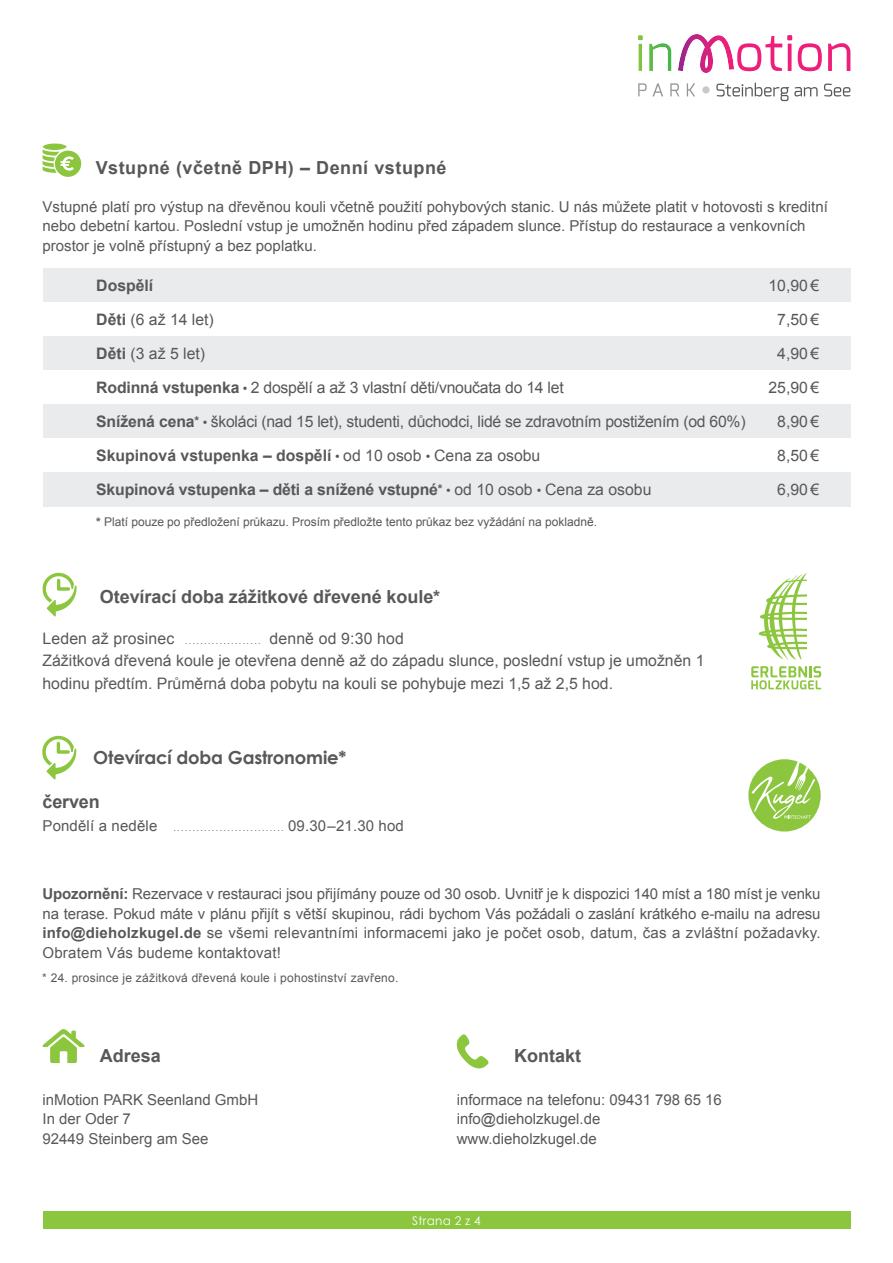
<style>
.page{position:relative;width:893px;height:1263px;background:#fff}
.page>*{position:absolute;margin:0;border:0;box-sizing:border-box;transform-origin:0 0}
.t1{font:700 18px "Arial";color:#57585a}
.t2{font:700 18px "Arial";letter-spacing:.03em;color:#57585a}
.t3{font:700 18px "Century Gothic";letter-spacing:-.01em;color:#57585a}
.t4{font:15.75px/22.5px "Arial";color:#57585a}
.t5{font:700 15.75px "Arial";letter-spacing:-.01em;color:#57585a}
.t6{font:15px/19.5px "Arial";color:#57585a}
.t7{font:12px "Arial";color:#57585a}
.t8{font:12px "Arial";letter-spacing:.02em;color:#57585a}
.t9{font:12px "Century Gothic";letter-spacing:.02em;color:#fff}
.t10{font:9px "Arial";color:#57585a}
.s1{font-weight:700}
.s2{font-size:13.2px}
.s3{font-weight:400;font-size:13.2px}
.s4{font-weight:400}
.s5{font-size:9px}
.s6{font-size:15px}
</style>
<div class="page">
<div style="left:43px;top:1212px;width:807px;height:17px;background:#8bc63e"></div>
<svg style="left:638px;top:35px;width:33px;height:36px"></svg>
<svg style="left:678px;top:34px;width:172px;height:39px"></svg>
<svg style="left:638px;top:83px;width:25px;height:13px"></svg>
<svg style="left:670px;top:83px;width:9px;height:13px"></svg>
<svg style="left:687px;top:83px;width:8px;height:13px"></svg>
<svg style="left:716px;top:83px;width:134px;height:18px"></svg>
<div style="left:702px;top:86px;width:8px;height:8px;background:#c7c8ca;border-radius:50%"></div>
<svg style="left:42px;top:736px;width:34px;height:43px"></svg>
<svg style="left:457px;top:1034px;width:32px;height:34px"></svg>
<svg style="left:42px;top:1029px;width:43px;height:34px"></svg>
<svg style="left:42px;top:143px;width:39px;height:34px"></svg>
<div style="left:43px;top:268px;width:807px;height:34px;background:#eaebec"></div>
<div style="left:43px;top:337px;width:807px;height:34px;background:#eaebec"></div>
<div style="left:43px;top:405px;width:807px;height:34px;background:#eaebec"></div>
<div style="left:43px;top:473px;width:807px;height:34px;background:#eaebec"></div>
<svg style="left:42px;top:573px;width:35px;height:44px"></svg>
<svg style="left:751px;top:666px;width:70px;height:23px"></svg>
<svg style="left:759px;top:573px;width:48px;height:87px"></svg>
<div style="left:748px;top:759px;width:73px;height:72px;background:#8bc63e;border-radius:50%"></div>
<svg style="left:752px;top:762px;width:63px;height:57px"></svg>
<p class="t2" style="left:96px;top:156px;width:352px">Vstupné (včetně DPH) – Denní vstupné</p>
<p class="t6" style="left:43px;top:197px;width:787px">Vstupné platí pro výstup na dřevěnou kouli včetně použití pohybových stanic. U nás můžete platit v hotovosti s kreditní nebo debetní kartou. Poslední vstup je umožněn hodinu před západem slunce. Přístup do restaurace a venkovních prostor je volně přístupný a bez poplatku.</p>
<p class="t5" style="left:96px;top:275px;width:59px">Dospělí</p>
<p class="t4" style="left:768px;top:274px;width:52px">10,90 €</p>
<p class="t4" style="left:96px;top:308px;width:119px"><span class="s1">Děti</span> (6 až 14 let)</p>
<p class="t4" style="left:777px;top:308px;width:43px">7,50 €</p>
<p class="t4" style="left:96px;top:342px;width:110px"><span class="s1">Děti</span> (3 až 5 let)</p>
<p class="t4" style="left:777px;top:342px;width:43px">4,90 €</p>
<p class="t4" style="left:96px;top:377px;width:469px"><span class="s1">Rodinná vstupenka</span> <span class="s2">•</span> 2 dospělí a až 3 vlastní děti/vnoučata do 14 let</p>
<p class="t4" style="left:768px;top:377px;width:52px">25,90 €</p>
<p class="t4" style="left:96px;top:411px;width:651px"><span class="s1">Snížená cena</span><sup>*</sup> <span class="s2">•</span> školáci (nad 15 let), studenti, důchodci, lidé se zdravotním postižením (od 60%)</p>
<p class="t4" style="left:777px;top:411px;width:43px">8,90 €</p>
<p class="t5" style="left:96px;top:445px;width:446px">Skupinová vstupenka – dospělí <span class="s3">•</span> <span class="s4">od 10 osob</span> <span class="s3">•</span> <span class="s4">Cena za osobu</span></p>
<p class="t4" style="left:777px;top:445px;width:43px">8,50 €</p>
<p class="t5" style="left:96px;top:479px;width:557px">Skupinová vstupenka – děti a snížené vstupné<sup>*</sup> <span class="s3">•</span> <span class="s4">od 10 osob</span> <span class="s3">•</span> <span class="s4">Cena za osobu</span></p>
<p class="t4" style="left:777px;top:479px;width:43px">6,90 €</p>
<p class="t7" style="left:96px;top:514px;width:502px"><span class="s1">*</span> Platí pouze po předložení průkazu. Prosím předložte tento průkaz bez vyžádání na pokladně.</p>
<p class="t1" style="left:100px;top:584px;width:342px">Otevírací doba zážitkové dřevené koule*</p>
<p class="t4" style="left:43px;top:627px;width:663px">Leden až prosinec <span class="s5">. . . . . . . . . . . . . . . . . . . .</span> denně od 9:30 hod<br>Zážitková dřevená koule je otevřena denně až do západu slunce, poslední vstup je umožněn 1 hodinu předtím. Průměrná doba pobytu na kouli se pohybuje mezi 1,5 až 2,5 hod.</p>
<p class="t3" style="left:93px;top:749px;width:255px">Otevírací doba Gastronomie*</p>
<p class="t1" style="left:43px;top:790px;width:59px">červen</p>
<p class="t10" style="left:43px;top:821px;width:363px"><span class="s6">Pondělí a neděle</span> ............................. <span class="s6">09.30–21.30 hod</span></p>
<p class="t6" style="left:43px;top:884px;width:780px;text-align:justify"><span class="s1">Upozornění:</span> Rezervace v restauraci jsou přijímány pouze od 30 osob. Uvnitř je k dispozici 140 míst a 180 míst je venku na terase. Pokud máte v plánu přijít s větší skupinou, rádi bychom Vás požádali o zaslání krátkého e-mailu na adresu <span class="s1">info@dieholzkugel.de</span> se všemi relevantními informacemi jako je počet osob, datum, čas a zvláštní požadavky.<br>Obratem Vás budeme kontaktovat!</p>
<p class="t8" style="left:42px;top:970px;width:358px">* 24. prosince je zážitková dřevená koule i pohostinství zavřeno.</p>
<p class="t1" style="left:100px;top:1044px;width:63px">Adresa</p>
<p class="t6" style="left:43px;top:1090px;width:217px">inMotion PARK Seenland GmbH<br>In der Oder 7<br>92449 Steinberg am See</p>
<p class="t1" style="left:514px;top:1044px;width:68px">Kontakt</p>
<p class="t6" style="left:457px;top:1090px;width:267px">informace na telefonu: 09431 798 65 16 info@dieholzkugel.de www.dieholzkugel.de</p>
<p class="t9" style="left:412px;top:1216px;width:70px">Strana 2 z 4</p>
</div>
